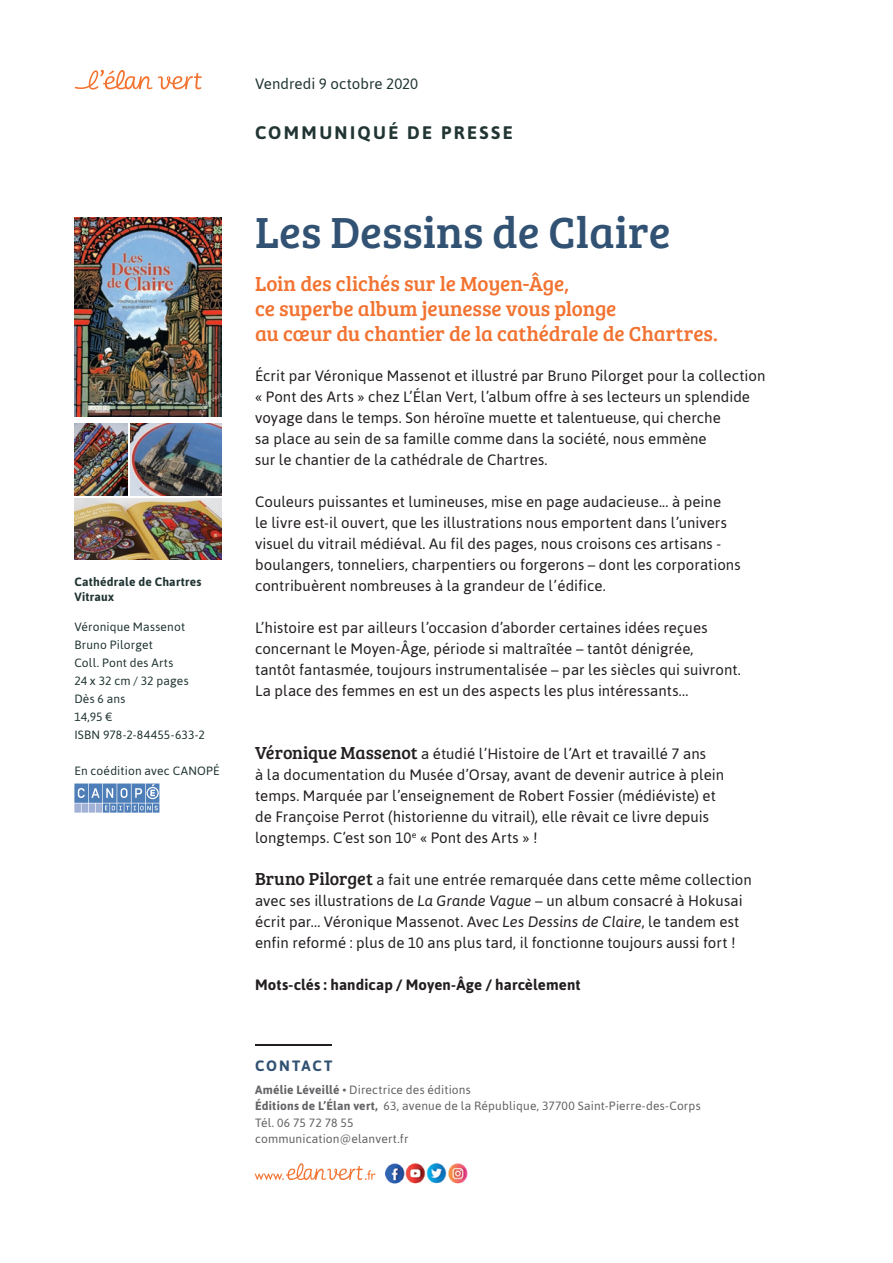
<style>
.page{position:relative;width:893px;height:1263px;background:#fff}
.page>*{position:absolute;margin:0;border:0;box-sizing:border-box;transform-origin:0 0}
.t1{font:45px "Bree Serif";color:#325274}
.t2{font:21px/25.2px "Bree Serif";letter-spacing:-.005em;color:#f27331}
.t3{font:700 18.15px "Asap";letter-spacing:.13em;color:#213533}
.t4{font:15px/21px "Asap";letter-spacing:.005em;color:#231f20}
.t5{font:700 15px "Asap";letter-spacing:.01em;color:#231f20}
.t6{font:15px "Asap";letter-spacing:.005em;color:#213533}
.t7{font:700 15px "Asap";letter-spacing:.13em;color:#325274}
.t8{font:12px/16.5px "Asap";letter-spacing:.01em;color:#636366}
.t9{font:12px/18px "Asap";letter-spacing:.015em;color:#213533}
.t10{font:700 12px/15px "Asap";letter-spacing:.02em;color:#213533}
.s1{font-family:"Bree Serif";font-size:18px}
.s2{font-style:italic}
.s3{font-weight:700}
</style>
<div class="page">
<hr style="left:255px;top:1044px;width:77px;height:1px;background:#231f20">
<img style="left:100px;top:70px;width:21px;height:18px">
<img style="left:74px;top:217px;width:147px;height:200px">
<img style="left:131px;top:423px;width:90px;height:72px">
<img style="left:74px;top:423px;width:53px;height:72px">
<img style="left:74px;top:498px;width:147px;height:61px">
<img style="left:254px;top:1163px;width:122px;height:16px">
<img style="left:385px;top:1162px;width:83px;height:22px">
<svg style="left:74px;top:783px;width:85px;height:30px;background:#7c9fca"></svg>
<p class="t10" style="left:74px;top:574px;width:129px">Cathédrale de Chartres<br>Vitraux</p>
<p class="t9" style="left:74px;top:618px;width:132px">Véronique Massenot<br>Bruno Pilorget<br>Coll. Pont des Arts<br>24 x 32 cm / 32 pages<br>Dès 6 ans<br>14,95 €<br>ISBN 978-2-84455-633-2</p>
<p class="t9" style="left:74px;top:762px;width:147px">En coédition avec CANOPÉ</p>
<p class="t6" style="left:255px;top:75px;width:165px">Vendredi 9 octobre 2020</p>
<p class="t3" style="left:255px;top:122px;width:259px">COMMUNIQUÉ DE PRESSE</p>
<h1 class="t1" style="left:255px;top:199px;width:417px">Les Dessins de Claire</h1>
<h2 class="t2" style="left:255px;top:270px;width:464px">Loin des clichés sur le Moyen-Âge,<br>ce superbe album jeunesse vous plonge<br>au cœur du chantier de la cathédrale de Chartres.</h2>
<p class="t4" style="left:255px;top:365px;width:512px">Écrit par Véronique Massenot et illustré par Bruno Pilorget pour la collection « Pont des Arts » chez L’Élan Vert, l’album offre à ses lecteurs un splendide voyage dans le temps. Son héroïne muette et talentueuse, qui cherche<br>sa place au sein de sa famille comme dans la société, nous emmène<br>sur le chantier de la cathédrale de Chartres.</p>
<p class="t4" style="left:255px;top:491px;width:487px">Couleurs puissantes et lumineuses, mise en page audacieuse... à peine<br>le livre est-il ouvert, que les illustrations nous emportent dans l’univers visuel du vitrail médiéval. Au fil des pages, nous croisons ces artisans - boulangers, tonneliers, charpentiers ou forgerons – dont les corporations contribuèrent nombreuses à la grandeur de l’édifice.</p>
<p class="t4" style="left:255px;top:617px;width:487px">L’histoire est par ailleurs l’occasion d’aborder certaines idées reçues concernant le Moyen-Âge, période si maltraîtée – tantôt dénigrée,<br>tantôt fantasmée, toujours instrumentalisée – par les siècles qui suivront.<br>La place des femmes en est un des aspects les plus intéressants...</p>
<p class="t4" style="left:255px;top:743px;width:470px"><span class="s1">Véronique Massenot</span> a étudié l’Histoire de l’Art et travaillé 7 ans<br>à la documentation du Musée d’Orsay, avant de devenir autrice à plein temps. Marquée par l’enseignement de Robert Fossier (médiéviste) et de Françoise Perrot (historienne du vitrail), elle rêvait ce livre depuis longtemps. C’est son 10<sup>e</sup> « Pont des Arts » !</p>
<p class="t4" style="left:255px;top:869px;width:498px"><span class="s1">Bruno Pilorget</span> a fait une entrée remarquée dans cette même collection avec ses illustrations de <span class="s2">La Grande Vague</span> – un album consacré à Hokusai écrit par... Véronique Massenot. Avec <span class="s2">Les Dessins de Claire</span>, le tandem est enfin reformé : plus de 10 ans plus tard, il fonctionne toujours aussi fort !</p>
<p class="t5" style="left:255px;top:976px;width:327px">Mots-clés : handicap / Moyen-Âge / harcèlement</p>
<p class="t7" style="left:255px;top:1057px;width:79px">CONTACT</p>
<p class="t8" style="left:255px;top:1081px;width:447px"><span class="s3">Amélie Léveillé</span> • Directrice des éditions<br><span class="s3">Éditions de L’Élan vert,</span> 63, avenue de la République, 37700 Saint-Pierre-des-Corps Tél. 06 75 72 78 55<br>communication@elanvert.fr</p>
</div>
